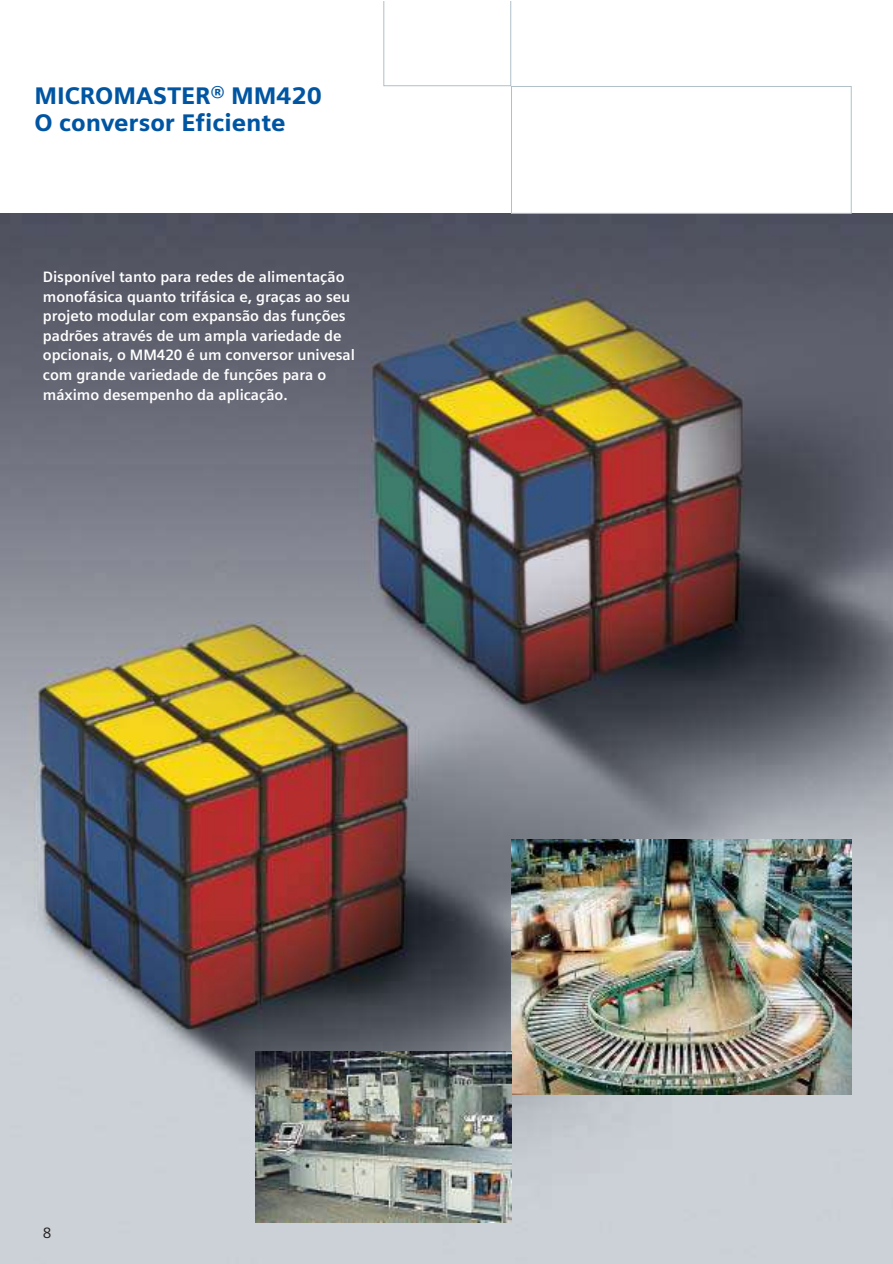
<style>
.page{position:relative;width:893px;height:1264px;background:#fff}
.page>*{position:absolute;margin:0;border:0;box-sizing:border-box;transform-origin:0 0}
.t1{font:900 24px/27px "Siemens Sans";color:#0055a2}
.t2{font:700 15px/19.5px "Siemens Sans";letter-spacing:-.005em;color:#fff}
.t3{font:15px "Siemens Sans";color:#231f1f}
</style>
<div class="page">
<img style="left:0;top:1px;width:892px;height:1262px">
<h1 class="t1" style="left:34px;top:84px;width:289px">MICROMASTER® MM420<br>O conversor Eficiente</h1>
<p class="t2" style="left:43px;top:269px;width:313px">Disponível tanto para redes de alimentação monofásica quanto trifásica e, graças ao seu projeto modular com expansão das funções padrões através de um ampla variedade de opcionais, o MM420 é um conversor univesal com grande variedade de funções para o máximo desempenho da aplicação.</p>
<p class="t3" style="left:43px;top:1226px;width:10px">8</p>
</div>
